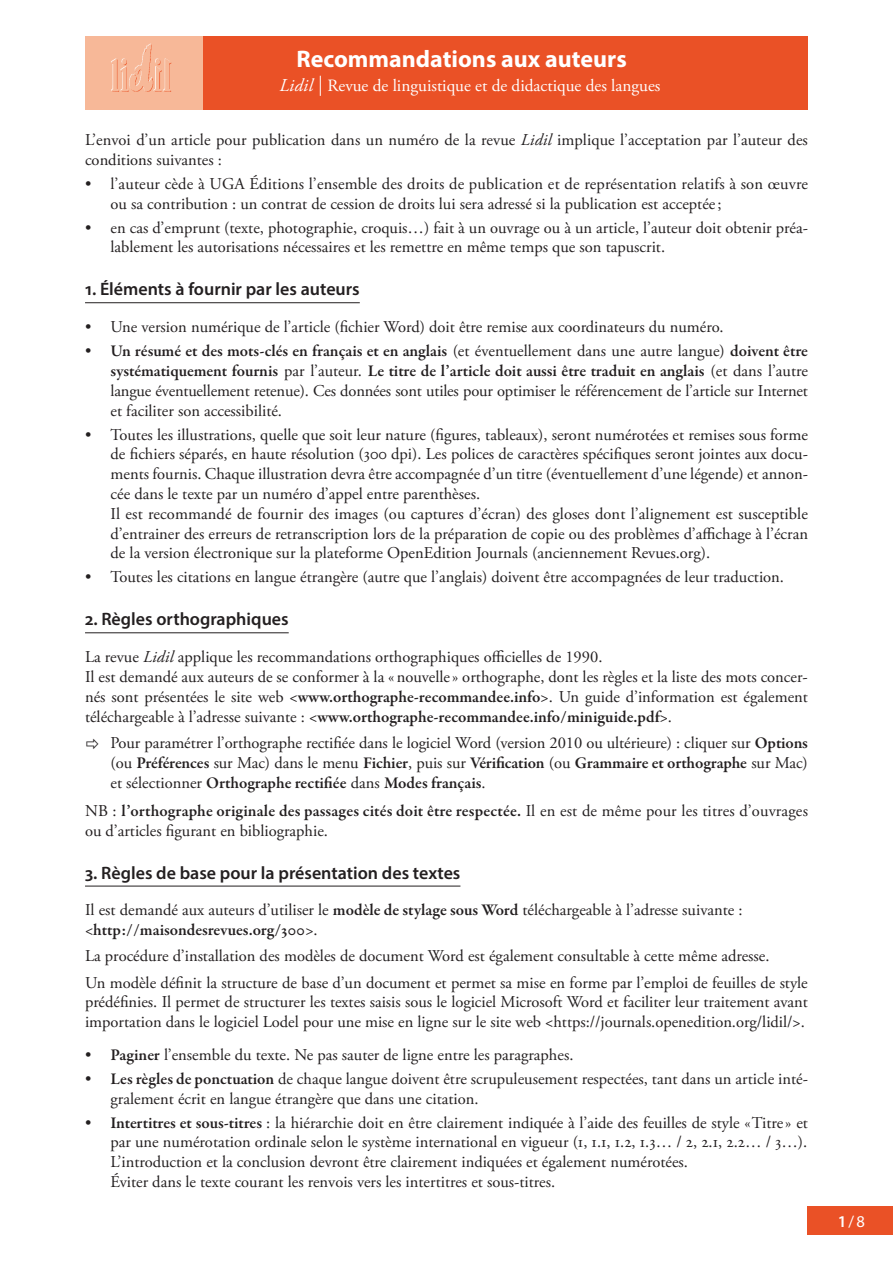
<style>
.page{position:relative;width:893px;height:1263px;background:#fff}
.page>*{position:absolute;margin:0;border:0;box-sizing:border-box;transform-origin:0 0}
.t1{font:700 24px "Myriad Pro";color:#fff}
.t2{font:600 18px "Myriad Pro";color:#231f20}
.t3{font:17.25px "Adobe Garamond Pro";color:#fff}
.t4{font:16.5px/19.8px "Adobe Garamond Pro";color:#231f20}
.t5{font:600 16.5px/19.8px "Garamond Premr Pro";color:#231f20;text-align:right}
.t6{font:16.5px "Myriad Pro";color:#fff}
.s1{font-style:italic;font-size:18px}
.s2{font-style:italic}
.s3{font-family:"Adobe Garamond Pro";font-weight:400}
.s4{font-family:"Garamond Premr Pro";font-weight:600}
.s5{font-weight:600}
</style>
<div class="page">
<div style="left:808px;top:1206px;width:85px;height:29px;background:#ea5126"></div>
<div style="left:85px;top:36px;width:723px;height:73px;background:#ea5126"></div>
<img style="left:85px;top:36px;width:118px;height:73px">
<svg style="left:320px;top:76px;width:1px;height:20px"></svg>
<hr style="left:85px;top:302px;width:275px;height:1px;background:#231f20">
<hr style="left:85px;top:632px;width:204px;height:1px;background:#231f20">
<hr style="left:85px;top:886px;width:375px;height:1px;background:#231f20">
<h1 class="t1" style="left:297px;top:43px;width:332px">Recommandations aux auteurs</h1>
<p class="t3" style="left:279px;top:76px;width:382px"><span class="s1">Lidil</span> Revue de linguistique et de didactique des langues</p>
<p class="t4" style="left:85px;top:130px;width:724px">L’envoi d’un article pour publication dans un numéro de la revue <span class="s2">Lidil</span> implique l’acceptation par l’auteur des conditions suivantes :</p>
<p class="t4" style="left:111px;top:174px;width:699px;text-indent:-26px">• l’auteur cède à UGA Éditions l’ensemble des droits de publication et de représentation relatifs à son œuvre ou sa contribution : un contrat de cession de droits lui sera adressé si la publication est acceptée;</p>
<p class="t4" style="left:111px;top:218px;width:699px;text-indent:-26px">• en cas d’emprunt (texte, photographie, croquis…) fait à un ouvrage ou à un article, l’auteur doit obtenir préa&shy;lablement les autorisations nécessaires et les remettre en même temps que son tapuscrit.</p>
<p class="t2" style="left:85px;top:278px;width:276px">1. Éléments à fournir par les auteurs</p>
<p class="t4" style="left:85px;top:317px;width:640px">• Une version numérique de l’article (fichier Word) doit être remise aux coordinateurs du numéro.</p>
<p class="t5" style="left:85px;top:341px;width:724px"><span class="s3">•</span> Un résumé et des mots-clés en français et en anglais <span class="s3">(et éventuellement dans une autre langue)</span> doivent être systématiquement fournis <span class="s3">par l’auteur.</span> Le titre de l’article doit aussi être traduit en anglais <span class="s3">(et dans l’autre</span></p>
<p class="t4" style="left:111px;top:381px;width:699px">langue éventuellement retenue). Ces données sont utiles pour optimiser le référencement de l’article sur Internet et faciliter son accessibilité.</p>
<p class="t4" style="left:111px;top:425px;width:699px;text-indent:-26px">• Toutes les illustrations, quelle que soit leur nature (figures, tableaux), seront numérotées et remises sous forme de fichiers séparés, en haute résolution (300 dpi). Les polices de caractères spécifiques seront jointes aux docu&shy;ments fournis. Chaque illustration devra être accompagnée d’un titre (éventuellement d’une légende) et annon&shy;cée dans le texte par un numéro d’appel entre parenthèses.<br>Il est recommandé de fournir des images (ou captures d’écran) des gloses dont l’alignement est susceptible d’entrainer des erreurs de retranscription lors de la préparation de copie ou des problèmes d’affichage à l’écran de la version électronique sur la plateforme OpenEdition Journals (anciennement Revues.org).</p>
<p class="t4" style="left:85px;top:568px;width:700px">• Toutes les citations en langue étrangère (autre que l’anglais) doivent être accompagnées de leur traduction.</p>
<p class="t2" style="left:85px;top:608px;width:205px">2. Règles orthographiques</p>
<p class="t4" style="left:85px;top:647px;width:724px">La revue <span class="s2">Lidil</span> applique les recommandations orthographiques officielles de 1990.<br>Il est demandé aux auteurs de se conformer à la «nouvelle» orthographe, dont les règles et la liste des mots concer&shy;nés sont présentées le site web &lt;<span class="s4">www.orthographe-recommandee.info</span>&gt;. Un guide d’information est également</p>
<p class="t5" style="left:85px;top:707px;width:588px"><span class="s3">téléchargeable à l’adresse suivante : &lt;</span>www.orthographe-recommandee.info/miniguide.pdf<span class="s3">&gt;.</span></p>
<p class="t4" style="left:111px;top:733px;width:699px">Pour paramétrer l’orthographe rectifiée dans le logiciel Word (version 2010 ou ultérieure) : cliquer sur <span class="s4">Options</span></p>
<p class="t5" style="left:111px;top:753px;width:699px;text-align:left"><span class="s3">(ou</span> Préférences <span class="s3">sur Mac) dans le menu</span> Fichier<span class="s3">, puis sur</span> Vérification <span class="s3">(ou</span> Grammaire et orthographe <span class="s3">sur Mac) et sélectionner</span> Orthographe rectifiée <span class="s3">dans</span> Modes français<span class="s3">.</span></p>
<p class="t5" style="left:85px;top:801px;width:724px"><span class="s3">NB :</span> l’orthographe originale des passages cités doit être respectée. <span class="s3">Il en est de même pour les titres d’ouvrages</span></p>
<p class="t4" style="left:85px;top:821px;width:244px">ou d’articles figurant en bibliographie.</p>
<p class="t2" style="left:85px;top:861px;width:377px">3. Règles de base pour la présentation des textes</p>
<p class="t4" style="left:85px;top:901px;width:659px">Il est demandé aux auteurs d’utiliser le <span class="s4">modèle de stylage sous Word</span> téléchargeable à l’adresse suivante :</p>
<p class="t5" style="left:85px;top:920px;width:234px"><span class="s3">&lt;</span>http://maisondesrevues.org/300<span class="s3">&gt;.</span></p>
<p class="t4" style="left:85px;top:943px;width:724px;line-height:26.2px">La procédure d’installation des modèles de document Word est également consultable à cette même adresse.<br>Un modèle définit la structure de base d’un document et permet sa mise en forme par l’emploi de feuilles de style</p>
<p class="t4" style="left:85px;top:993px;width:724px">prédéfinies. Il permet de structurer les textes saisis sous le logiciel Microsoft Word et faciliter leur traitement avant importation dans le logiciel Lodel pour une mise en ligne sur le site web &lt;https://journals.openedition.org/lidil/&gt;.</p>
<p class="t4" style="left:85px;top:1045px;width:490px">• <span class="s4">Paginer</span> l’ensemble du texte. Ne pas sauter de ligne entre les paragraphes.</p>
<p class="t4" style="left:111px;top:1069px;width:699px;text-indent:-26px">• <span class="s4">Les règles de ponctuation</span> de chaque langue doivent être scrupuleusement respectées, tant dans un article inté&shy;gralement écrit en langue étrangère que dans une citation.</p>
<p class="t4" style="left:111px;top:1113px;width:699px;text-indent:-26px">• <span class="s4">Intertitres et sous-titres</span> : la hiérarchie doit en être clairement indiquée à l’aide des feuilles de style «Titre» et par une numérotation ordinale selon le système international en vigueur (1, 1.1, 1.2, 1.3… / 2, 2.1, 2.2… / 3…).<br>L’introduction et la conclusion devront être clairement indiquées et également numérotées.<br>Éviter dans le texte courant les renvois vers les intertitres et sous-titres.</p>
<p class="t6" style="left:838px;top:1211px;width:29px"><span class="s5">1</span>/8</p>
</div>
